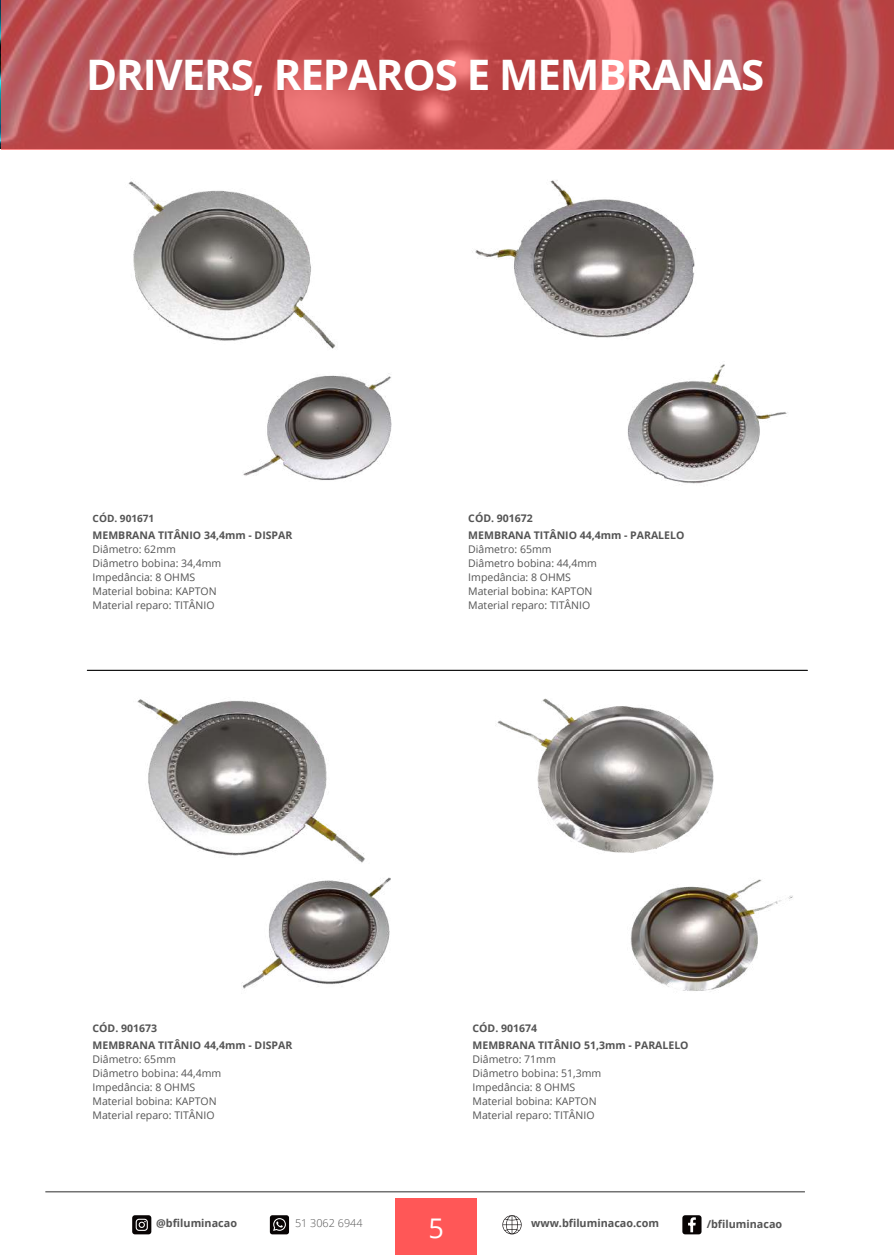
<style>
.page{position:relative;width:894px;height:1255px;background:#fff}
.page>*{position:absolute;margin:0;border:0;box-sizing:border-box;transform-origin:0 0}
.t1{font:700 42px "Open Sans";letter-spacing:-.025em;color:#fff}
.t2{font:27px "Open Sans";color:#fff}
.t3{font:700 10.8px "Open Sans";color:#545454}
.t4{font:300 10.8px "Open Sans";color:#545454}
.t5{font:10.5px/14px "Open Sans";color:#545454}
.t6{font:700 10.5px "Open Sans";color:#545454}
.t7{font:700 10.05px "Open Sans";color:#545454}
</style>
<div class="page">
<div style="left:395px;top:1197px;width:82px;height:57px;background:#ff5757"></div>
<div style="left:270px;top:1215px;width:19px;height:19px;background:#080404;border-radius:3px"></div>
<svg style="left:273px;top:1218px;width:13px;height:12px"></svg>
<svg style="left:132px;top:1215px;width:19px;height:19px"></svg>
<svg style="left:502px;top:1215px;width:19px;height:19px"></svg>
<svg style="left:682px;top:1215px;width:19px;height:19px"></svg>
<svg style="left:45px;top:1191px;width:759px;height:1px"></svg>
<svg style="left:1px;top:0;width:892px;height:149px;background:#c05456"></svg>
<hr style="left:87px;top:669px;width:720px;height:2px;background:#000">
<img style="left:128px;top:181px;width:208px;height:168px">
<img style="left:243px;top:373px;width:149px;height:107px">
<img style="left:472px;top:180px;width:224px;height:158px">
<img style="left:627px;top:364px;width:161px;height:120px">
<img style="left:242px;top:877px;width:149px;height:112px">
<img style="left:137px;top:699px;width:228px;height:164px">
<img style="left:495px;top:698px;width:219px;height:155px">
<img style="left:630px;top:879px;width:163px;height:113px">
<h1 class="t1" style="left:86px;top:45px;width:679px">DRIVERS, REPAROS E MEMBRANAS</h1>
<p class="t7" style="left:93px;top:511px;width:63px">CÓD. 901671</p>
<p class="t6" style="left:93px;top:527px;width:201px">MEMBRANA TITÂNIO 34,4mm - DISPAR</p>
<p class="t5" style="left:93px;top:542px;width:130px">Diâmetro: 62mm<br>Diâmetro bobina: 34,4mm<br>Impedância: 8 OHMS<br>Material bobina: KAPTON<br>Material reparo: TITÂNIO</p>
<p class="t6" style="left:93px;top:1021px;width:66px">CÓD. 901673</p>
<p class="t6" style="left:93px;top:1037px;width:201px">MEMBRANA TITÂNIO 44,4mm - DISPAR</p>
<p class="t5" style="left:93px;top:1051px;width:130px">Diâmetro: 65mm<br>Diâmetro bobina: 44,4mm<br>Impedância: 8 OHMS<br>Material bobina: KAPTON<br>Material reparo: TITÂNIO</p>
<p class="t6" style="left:468px;top:511px;width:66px">CÓD. 901672</p>
<p class="t6" style="left:468px;top:527px;width:217px">MEMBRANA TITÂNIO 44,4mm - PARALELO</p>
<p class="t5" style="left:468px;top:542px;width:130px">Diâmetro: 65mm<br>Diâmetro bobina: 44,4mm<br>Impedância: 8 OHMS<br>Material bobina: KAPTON<br>Material reparo: TITÂNIO</p>
<p class="t6" style="left:472px;top:1021px;width:66px">CÓD. 901674</p>
<p class="t6" style="left:472px;top:1037px;width:217px">MEMBRANA TITÂNIO 51,3mm - PARALELO</p>
<p class="t5" style="left:472px;top:1051px;width:130px">Diâmetro: 71mm<br>Diâmetro bobina: 51,3mm<br>Impedância: 8 OHMS<br>Material bobina: KAPTON<br>Material reparo: TITÂNIO</p>
<h2 class="t2" style="left:428px;top:1208px;width:17px">5</h2>
<p class="t3" style="left:156px;top:1215px;width:82px">@bfiluminacao</p>
<p class="t4" style="left:295px;top:1215px;width:69px">51 3062 6944</p>
<p class="t3" style="left:531px;top:1215px;width:129px">www.bfiluminacao.com</p>
<p class="t3" style="left:706px;top:1216px;width:77px">/bfiluminacao</p>
</div>
